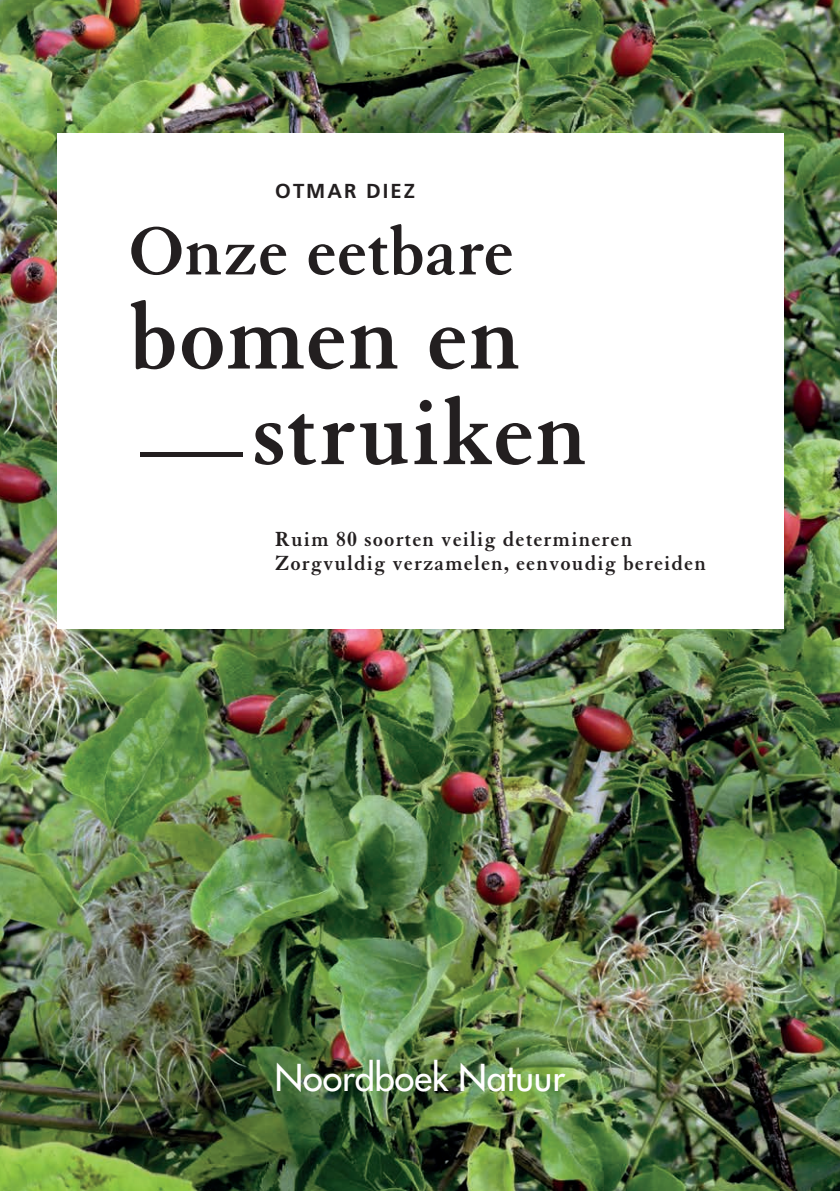
<style>
.page{position:relative;width:840px;height:1191px;background:#fff}
.page>*{position:absolute;margin:0;border:0;box-sizing:border-box;transform-origin:0 0}
.t1{font:700 101.4px/95.6px "Granjon LT Std";letter-spacing:.005em;color:#231f20}
.t2{font:700 74.4px "Granjon LT Std";color:#231f20}
.t3{font:500 36px "Futura Std";color:#fff}
.t4{font:700 22.2px/24.2px "Granjon LT Std";letter-spacing:.05em;color:#231f20}
.t5{font:700 20.2px "Frutiger LT Std";letter-spacing:.1em;color:#231f20}
</style>
<div class="page">
<img style="left:0;top:0;width:839px;height:1191px">
<div style="left:57px;top:133px;width:725px;height:495px;background:#fff"></div>
<hr style="left:140px;top:452px;width:103px;height:4px;background:#231f20">
<p class="t5" style="left:275px;top:179px;width:141px">OTMAR DIEZ</p>
<h2 class="t2" style="left:129px;top:211px;width:386px">Onze eetbare</h2>
<h1 class="t1" style="left:251px;top:289px;width:337px;text-indent:-123px">bomen en struiken</h1>
<p class="t4" style="left:275px;top:526px;width:432px">Ruim 80 soorten veilig determineren<br>Zorgvuldig verzamelen, eenvoudig bereiden</p>
<h3 class="t3" style="left:275px;top:1055px;width:291px">Noordboek Natuur</h3>
</div>
